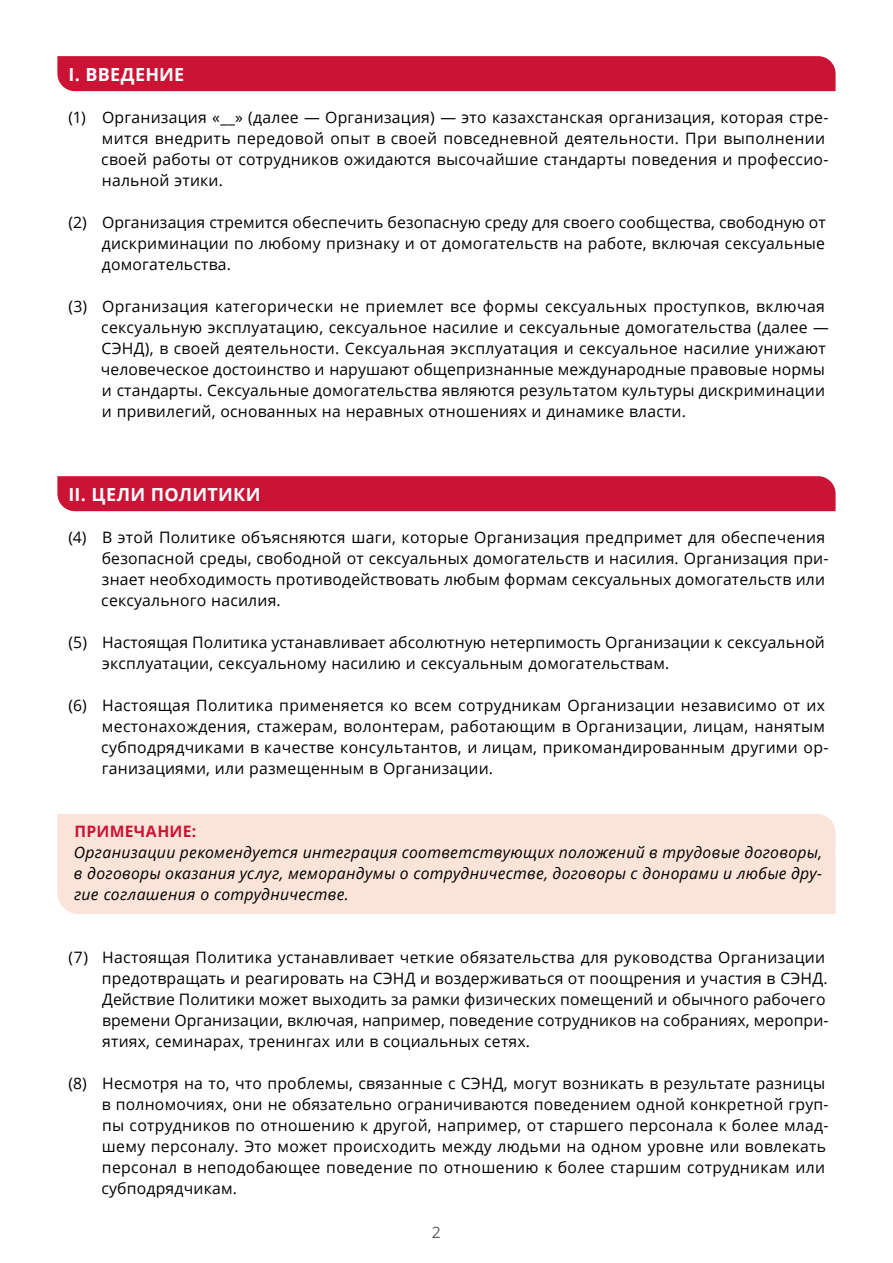
<style>
.page{position:relative;width:893px;height:1263px;background:#fff}
.page>*{position:absolute;margin:0;border:0;box-sizing:border-box;transform-origin:0 0}
.t1{font:700 18px "Open Sans";letter-spacing:.015em;color:#fff}
.t2{font:15.75px/21px "Open Sans";letter-spacing:.015em;color:#000}
.t3{font:italic 15.75px/21px "Open Sans";letter-spacing:.02em;color:#000;text-align:justify}
.t4{font:700 15.75px "Open Sans";letter-spacing:.015em;color:#cb1335}
.t5{font:15.75px "Open Sans";color:#636363}
</style>
<div class="page">
<div style="left:57px;top:56px;width:779px;height:35px;background:#cb1335"></div>
<div style="left:57px;top:476px;width:779px;height:35px;background:#cb1335"></div>
<div style="left:57px;top:814px;width:779px;height:21px;background:#fae3d8"></div>
<div style="left:57px;top:835px;width:779px;height:79px;background:#fae3d8"></div>
<p class="t1" style="left:68px;top:61px;width:117px">I. ВВЕДЕНИЕ</p>
<p class="t2" style="left:101px;top:106px;width:729px;text-indent:-33px">(1) Организация «__» (далее — Организация) — это казахстанская организация, которая стре&shy;мится внедрить передовой опыт в своей повседневной деятельности. При выполнении своей работы от сотрудников ожидаются высочайшие стандарты поведения и профессио&shy;нальной этики.</p>
<p class="t2" style="left:102px;top:211px;width:726px;text-align:justify;text-indent:-33px">(2) Организация стремится обеспечить безопасную среду для своего сообщества, свободную от дискриминации по любому признаку и от домогательств на работе, включая сексуальные домогательства.</p>
<p class="t2" style="left:101px;top:295px;width:730px;text-indent:-32px">(3) Организация категорически не приемлет все формы сексуальных проступков, включая сексуальную эксплуатацию, сексуальное насилие и сексуальные домогательства (далее — СЭНД), в своей деятельности. Сексуальная эксплуатация и сексуальное насилие унижают человеческое достоинство и нарушают общепризнанные международные правовые нормы и стандарты. Сексуальные домогательства являются результатом культуры дискриминации и привилегий, основанных на неравных отношениях и динамике власти.</p>
<p class="t1" style="left:68px;top:481px;width:194px">II. ЦЕЛИ ПОЛИТИКИ</p>
<p class="t2" style="left:101px;top:526px;width:729px;text-indent:-33px">(4) В этой Политике объясняются шаги, которые Организация предпримет для обеспечения безопасной среды, свободной от сексуальных домогательств и насилия. Организация при&shy;знает необходимость противодействовать любым формам сексуальных домогательств или сексуального насилия.</p>
<p class="t2" style="left:102px;top:631px;width:724px;text-indent:-34px">(5) Настоящая Политика устанавливает абсолютную нетерпимость Организации к сексуальной эксплуатации, сексуальному насилию и сексуальным домогательствам.</p>
<p class="t2" style="left:101px;top:694px;width:729px;text-indent:-33px">(6) Настоящая Политика применяется ко всем сотрудникам Организации независимо от их местонахождения, стажерам, волонтерам, работающим в Организации, лицам, нанятым субподрядчиками в качестве консультантов, и лицам, прикомандированным другими ор&shy;ганизациями, или размещенным в Организации.</p>
<p class="t4" style="left:74px;top:820px;width:123px">ПРИМЕЧАНИЕ:</p>
<p class="t3" style="left:74px;top:841px;width:750px">Организации рекомендуется интеграция соответствующих положений в трудовые договоры, в договоры оказания услуг, меморандумы о сотрудничестве, договоры с донорами и любые дру&shy;гие соглашения о сотрудничестве.</p>
<p class="t2" style="left:102px;top:946px;width:728px;text-indent:-34px">(7) Настоящая Политика устанавливает четкие обязательства для руководства Организации предотвращать и реагировать на СЭНД и воздерживаться от поощрения и участия в СЭНД.<br>Действие Политики может выходить за рамки физических помещений и обычного рабочего времени Организации, включая, например, поведение сотрудников на собраниях, меропри&shy;ятиях, семинарах, тренингах или в социальных сетях.</p>
<p class="t2" style="left:101px;top:1072px;width:729px;text-indent:-33px">(8) Несмотря на то, что проблемы, связанные с СЭНД, могут возникать в результате разницы в полномочиях, они не обязательно ограничиваются поведением одной конкретной груп&shy;пы сотрудников по отношению к другой, например, от старшего персонала к более млад&shy;шему персоналу. Это может происходить между людьми на одном уровне или вовлекать персонал в неподобающее поведение по отношению к более старшим сотрудникам или субподрядчикам.</p>
<p class="t5" style="left:432px;top:1221px;width:11px">2</p>
</div>
